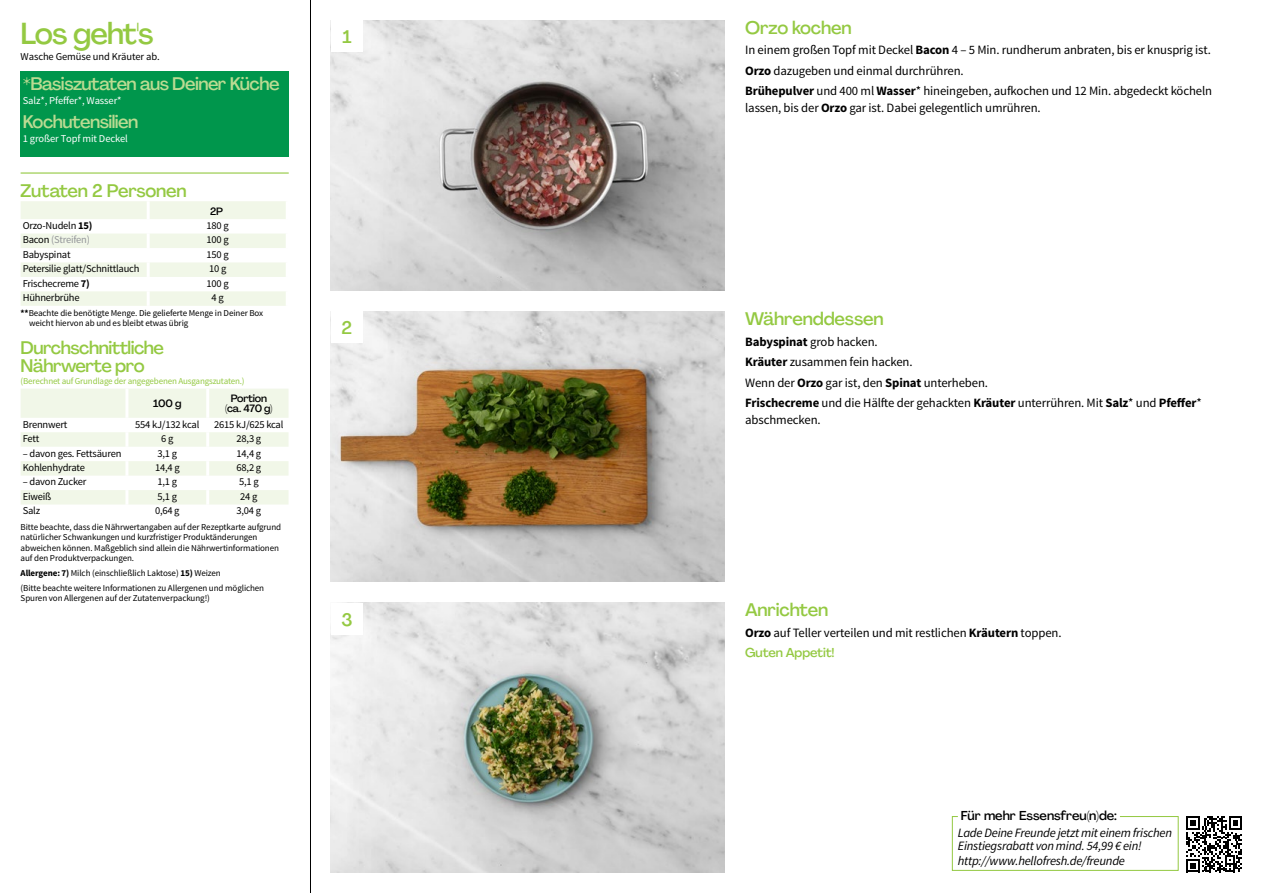
<style>
.page{position:relative;width:1263px;height:893px;background:#fff}
.page>*{position:absolute;margin:0;border:0;box-sizing:border-box;transform-origin:0 0}
.t1{font:500 30px "Agrandir";letter-spacing:-.03em;color:#94c942}
.t2{font:500 18px/18px "Agrandir";letter-spacing:-.02em;color:#94c942}
.t3{font:500 18px "Agrandir";letter-spacing:-.03em;color:#bbdb92}
.t4{font:12.75px/20.5px "Source Sans Pro";letter-spacing:-.01em;color:#000}
.t5{font:italic 12.75px/13.8px "Source Sans Pro";letter-spacing:-.02em;color:#000}
.t6{font:500 12.75px "Agrandir";color:#000}
.t7{font:500 12.75px "Agrandir";letter-spacing:-.01em;color:#94c942}
.t8{font:10.5px "Source Sans Pro";letter-spacing:-.02em;color:#000}
.t9{font:10.5px "Source Sans Pro";letter-spacing:-.01em;color:#fff}
.t10{font:500 10.5px/10.2px "Agrandir";letter-spacing:-.02em;color:#000;text-align:center}
.t11{font:10.5px "Source Sans Pro";letter-spacing:-.02em;color:#939598}
.t12{font:9px/10.5px "Source Sans Pro";letter-spacing:-.01em;color:#000}
.t13{font:9px "Source Sans Pro";letter-spacing:-.02em;color:#94c942}
.s1{font-weight:700}
.s2{color:#000}
</style>
<div class="page">
<hr style="left:310px;top:0;width:1px;height:893px;background:#000">
<hr style="left:21px;top:172px;width:268px;height:2px;background:#94c942">
<div style="left:21px;top:72px;width:268px;height:85px;background:#00964c"></div>
<div style="left:21px;top:201px;width:265px;height:18px;background:#f1f7e8"></div>
<svg style="left:21px;top:234px;width:265px;height:72px"></svg>
<hr style="left:147px;top:201px;width:3px;height:18px;background:#fff">
<hr style="left:147px;top:234px;width:3px;height:14px;background:#fff">
<hr style="left:147px;top:248px;width:3px;height:14px;background:#fff">
<hr style="left:147px;top:262px;width:3px;height:15px;background:#fff">
<hr style="left:147px;top:277px;width:3px;height:14px;background:#fff">
<hr style="left:147px;top:291px;width:3px;height:15px;background:#fff">
<svg style="left:21px;top:389px;width:267px;height:116px"></svg>
<hr style="left:125px;top:389px;width:3px;height:29px;background:#fff">
<hr style="left:125px;top:418px;width:3px;height:14px;background:#fff">
<hr style="left:125px;top:432px;width:3px;height:15px;background:#fff">
<hr style="left:125px;top:447px;width:3px;height:14px;background:#fff">
<hr style="left:125px;top:461px;width:3px;height:15px;background:#fff">
<hr style="left:125px;top:476px;width:3px;height:14px;background:#fff">
<hr style="left:125px;top:490px;width:3px;height:15px;background:#fff">
<hr style="left:206px;top:389px;width:3px;height:29px;background:#fff">
<hr style="left:206px;top:418px;width:3px;height:14px;background:#fff">
<hr style="left:206px;top:432px;width:3px;height:15px;background:#fff">
<hr style="left:206px;top:447px;width:3px;height:14px;background:#fff">
<hr style="left:206px;top:461px;width:3px;height:15px;background:#fff">
<hr style="left:206px;top:476px;width:3px;height:14px;background:#fff">
<hr style="left:206px;top:490px;width:3px;height:15px;background:#fff">
<img style="left:331px;top:603px;width:394px;height:270px">
<img style="left:331px;top:312px;width:394px;height:269px">
<img style="left:331px;top:20px;width:394px;height:270px">
<div style="left:952px;top:816px;width:226px;height:55px;border:1px solid #94c942"></div>
<div style="left:958px;top:808px;width:162px;height:15px;background:#fff"></div>
<svg style="left:1186px;top:816px;width:56px;height:56px"></svg>
<div style="left:331px;top:603px;width:32px;height:32px;background:#fff"></div>
<div style="left:331px;top:311px;width:32px;height:32px;background:#fff"></div>
<div style="left:331px;top:20px;width:32px;height:32px;background:#fff"></div>
<h1 class="t1" style="left:21px;top:15px;width:134px">Los geht's</h1>
<p class="t8" style="left:21px;top:50px;width:141px">Wasche Gemüse und Kräuter ab.</p>
<h2 class="t3" style="left:23px;top:72px;width:258px">*Basiszutaten aus Deiner Küche</h2>
<p class="t9" style="left:23px;top:94px;width:100px">Salz*, Pfeffer*, Wasser*</p>
<h2 class="t3" style="left:23px;top:110px;width:117px">Kochutensilien</h2>
<p class="t9" style="left:23px;top:132px;width:107px">1 großer Topf mit Deckel</p>
<h2 class="t2" style="left:21px;top:182px;width:168px">Zutaten 2 Personen</h2>
<p class="t10" style="left:210px;top:206px;width:14px">2P</p>
<p class="t8" style="left:23px;top:219px;width:71px">Orzo-Nudeln <span class="s1">15)</span></p>
<p class="t8" style="left:207px;top:219px;width:24px">180 g</p>
<p class="t11" style="left:23px;top:233px;width:69px"><span class="s2">Bacon</span> (Streifen)</p>
<p class="t8" style="left:207px;top:233px;width:24px">100 g</p>
<p class="t8" style="left:23px;top:248px;width:49px">Babyspinat</p>
<p class="t8" style="left:207px;top:248px;width:24px">150 g</p>
<p class="t8" style="left:23px;top:262px;width:118px">Petersilie glatt/Schnittlauch</p>
<p class="t8" style="left:209px;top:262px;width:19px">10 g</p>
<p class="t8" style="left:23px;top:277px;width:69px">Frischecreme <span class="s1">7)</span></p>
<p class="t8" style="left:207px;top:277px;width:24px">100 g</p>
<p class="t8" style="left:23px;top:291px;width:58px">Hühnerbrühe</p>
<p class="t8" style="left:212px;top:291px;width:14px">4 g</p>
<p class="t12" style="left:29px;top:308px;width:236px;text-indent:-8px"><span class="s1">**</span>Beachte die benötigte Menge. Die gelieferte Menge in Deiner Box weicht hiervon ab und es bleibt etwas übrig</p>
<h2 class="t2" style="left:21px;top:339px;width:145px">Durchschnittliche<br>Nährwerte pro</h2>
<p class="t13" style="left:21px;top:376px;width:226px">(Berechnet auf Grundlage der angegebenen Ausgangszutaten.)</p>
<p class="t10" style="left:153px;top:398px;width:30px">100 g</p>
<p class="t10" style="left:225px;top:393px;width:49px">Portion (ca. 470 g)</p>
<p class="t8" style="left:23px;top:418px;width:46px">Brennwert</p>
<p class="t8" style="left:135px;top:418px;width:66px">554 kJ/132 kcal</p>
<p class="t8" style="left:214px;top:418px;width:71px">2615 kJ/625 kcal</p>
<p class="t8" style="left:23px;top:432px;width:18px">Fett</p>
<p class="t8" style="left:161px;top:432px;width:14px">6 g</p>
<p class="t8" style="left:237px;top:432px;width:26px">28,3 g</p>
<p class="t8" style="left:23px;top:446px;width:100px">– davon ges. Fettsäuren</p>
<p class="t8" style="left:158px;top:446px;width:21px">3,1 g</p>
<p class="t8" style="left:237px;top:446px;width:26px">14,4 g</p>
<p class="t8" style="left:23px;top:461px;width:64px">Kohlenhydrate</p>
<p class="t8" style="left:155px;top:461px;width:26px">14,4 g</p>
<p class="t8" style="left:237px;top:461px;width:26px">68,2 g</p>
<p class="t8" style="left:23px;top:475px;width:65px">– davon Zucker</p>
<p class="t8" style="left:158px;top:475px;width:21px">1,1 g</p>
<p class="t8" style="left:239px;top:475px;width:21px">5,1 g</p>
<p class="t8" style="left:23px;top:490px;width:30px">Eiweiß</p>
<p class="t8" style="left:158px;top:490px;width:21px">5,1 g</p>
<p class="t8" style="left:240px;top:490px;width:19px">24 g</p>
<p class="t8" style="left:23px;top:504px;width:19px">Salz</p>
<p class="t8" style="left:155px;top:504px;width:26px">0,64 g</p>
<p class="t8" style="left:237px;top:504px;width:26px">3,04 g</p>
<p class="t12" style="left:21px;top:521px;width:262px">Bitte beachte, dass die Nährwertangaben auf der Rezeptkarte aufgrund natürlicher Schwankungen und kurzfristiger Produktänderungen abweichen können. Maßgeblich sind allein die Nährwertinformationen auf den Produktverpackungen.</p>
<p class="t12" style="left:21px;top:566px;width:245px;line-height:14.7px"><span class="s1">Allergene: 7)</span> Milch (einschließlich Laktose) <span class="s1">15)</span> Weizen<br>(Bitte beachte weitere Informationen zu Allergenen und möglichen</p>
<p class="t12" style="left:21px;top:593px;width:191px">Spuren von Allergenen auf der Zutatenverpackung!)</p>
<h2 class="t2" style="left:342px;top:28px;width:11px">1</h2>
<h2 class="t2" style="left:342px;top:319px;width:12px">2</h2>
<h2 class="t2" style="left:341px;top:610px;width:13px">3</h2>
<h2 class="t2" style="left:745px;top:18px;width:108px">Orzo kochen</h2>
<p class="t4" style="left:745px;top:40px;width:468px">In einem großen Topf mit Deckel <span class="s1">Bacon</span> 4 – 5 Min. rundherum anbraten, bis er knusprig ist.<br><span class="s1">Orzo</span> dazugeben und einmal durchrühren.<br><span class="s1">Brühepulver</span> und 400 ml <span class="s1">Wasser</span>* hineingeben, aufkochen und 12 Min. abgedeckt köcheln</p>
<p class="t4" style="left:745px;top:97px;width:297px">lassen, bis der <span class="s1">Orzo</span> gar ist. Dabei gelegentlich umrühren.</p>
<h2 class="t2" style="left:745px;top:310px;width:140px">Währenddessen</h2>
<p class="t4" style="left:745px;top:331px;width:458px"><span class="s1">Babyspinat</span> grob hacken.<br><span class="s1">Kräuter</span> zusammen fein hacken.<br>Wenn der <span class="s1">Orzo</span> gar ist, den <span class="s1">Spinat</span> unterheben.<br><span class="s1">Frischecreme</span> und die Hälfte der gehackten <span class="s1">Kräuter</span> unterrühren. Mit <span class="s1">Salz</span>* und <span class="s1">Pfeffer</span>*</p>
<p class="t4" style="left:745px;top:409px;width:77px">abschmecken.</p>
<h2 class="t2" style="left:745px;top:601px;width:85px">Anrichten</h2>
<p class="t4" style="left:745px;top:623px;width:318px"><span class="s1">Orzo</span> auf Teller verteilen und mit restlichen <span class="s1">Kräutern</span> toppen.</p>
<p class="t7" style="left:745px;top:645px;width:91px">Guten Appetit!</p>
<p class="t6" style="left:961px;top:807px;width:157px">Für mehr Essensfreu(n)de:</p>
<p class="t5" style="left:958px;top:825px;width:216px">Lade Deine Freunde jetzt mit einem frischen<br>Einstiegsrabatt von mind. 54,99 € ein!</p>
<p class="t5" style="left:958px;top:854px;width:169px">http://www.hellofresh.de/freunde</p>
</div>
